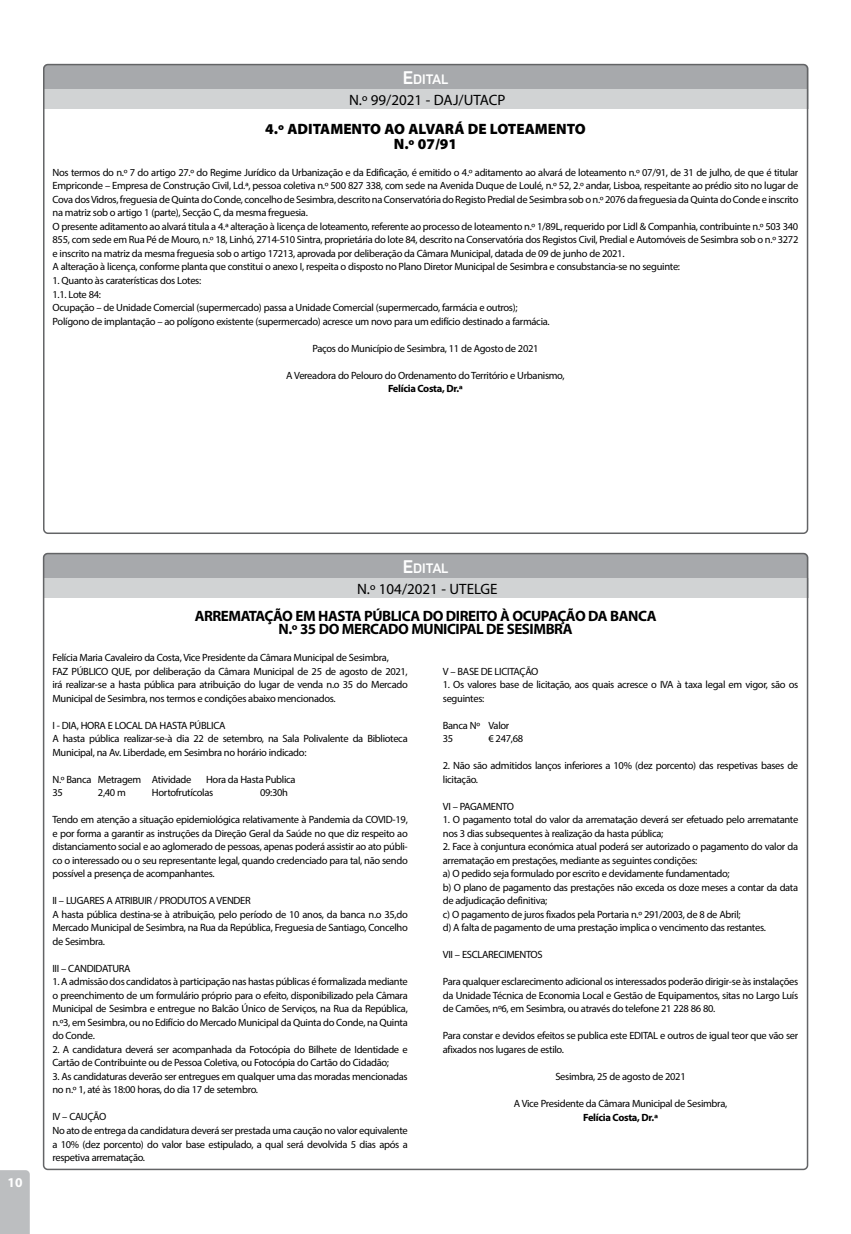
<style>
.page{position:relative;width:851px;height:1234px;background:#fff}
.page>*{position:absolute;margin:0;border:0;box-sizing:border-box;transform-origin:0 0}
.t1{font:700 15px/13.5px "Myriad Pro";letter-spacing:-.03em;color:#000;text-align:center}
.t2{font:900 15px/15px "Myriad Pro";color:#000;text-align:center}
.t3{font:15px "Myriad Pro";color:#000}
.t4{font:700 13.5px "Panton";color:#fff}
.t5{font:700 13.5px "Myriad Pro";color:#fff}
.t6{font:10.5px/13.5px "Myriad Pro";letter-spacing:-.03em;color:#000}
.t7{font:700 10.5px "Myriad Pro";letter-spacing:-.03em;color:#000}
.s1{font-size:18px}
</style>
<div class="page">
<div style="left:0;top:1170px;width:30px;height:63px;background:#bcbec0"></div>
<div style="left:43px;top:64px;width:765px;height:45px;background:#a7a9ac;border-radius:4px"></div>
<div style="left:43px;top:89px;width:765px;height:20px;background:#d1d3d4"></div>
<div style="left:43px;top:553px;width:765px;height:44px;background:#a7a9ac;border-radius:4px"></div>
<div style="left:43px;top:578px;width:765px;height:19px;background:#d1d3d4"></div>
<div style="left:43px;top:64px;width:765px;height:470px;border:2px solid #636466;border-radius:4px"></div>
<p class="t4" style="left:402px;top:71px;width:47px"><span class="s1">E</span>dital</p>
<h1 class="t3" style="left:349px;top:91px;width:158px">N.º 99/2021 - DAJ/UTACP</h1>
<h1 class="t2" style="left:265px;top:121px;width:322px">4.º ADITAMENTO AO ALVARÁ DE LOTEAMENTO<br>N.º 07/91</h1>
<p class="t6" style="left:53px;top:165px;width:747px">Nos termos do n.º 7 do artigo 27.º do Regime Jurídico da Urbanização e da Edificação, é emitido o 4.º aditamento ao alvará de loteamento n.º 07/91, de 31 de julho, de que é titular Empriconde – Empresa de Construção Civil, Ld.ª, pessoa coletiva n.º 500 827 338, com sede na Avenida Duque de Loulé, n.º 52, 2.º andar, Lisboa, respeitante ao prédio sito no lugar de Cova dos Vidros, freguesia de Quinta do Conde, concelho de Sesimbra, descrito na Conservatória do Registo Predial de Sesimbra sob o n.º 2076 da freguesia da Quinta do Conde e inscrito na matriz sob o artigo 1 (parte), Secção C, da mesma freguesia.<br>O presente aditamento ao alvará titula a 4.ª alteração à licença de loteamento, referente ao processo de loteamento n.º 1/89L, requerido por Lidl &amp; Companhia, contribuinte n.º 503 340<br>855, com sede em Rua Pé de Mouro, n.º 18, Linhó, 2714-510 Sintra, proprietária do lote 84, descrito na Conservatória dos Registos Civil, Predial e Automóveis de Sesimbra sob o n.º 3272 e inscrito na matriz da mesma freguesia sob o artigo 17213, aprovada por deliberação da Câmara Municipal, datada de 09 de junho de 2021.<br>A alteração à licença, conforme planta que constitui o anexo I, respeita o disposto no Plano Diretor Municipal de Sesimbra e consubstancia-se no seguinte:</p>
<p class="t6" style="left:53px;top:273px;width:498px">1. Quanto às caraterísticas dos Lotes:<br>1.1. Lote 84:<br>Ocupação – de Unidade Comercial (supermercado) passa a Unidade Comercial (supermercado, farmácia e outros); Polígono de implantação – ao polígono existente (supermercado) acresce um novo para um edifício destinado a farmácia.</p>
<p class="t6" style="left:312px;top:341px;width:228px">Paços do Município de Sesimbra, 11 de Agosto de 2021</p>
<p class="t6" style="left:286px;top:368px;width:280px">A Vereadora do Pelouro do Ordenamento do Território e Urbanismo,</p>
<p class="t7" style="left:388px;top:381px;width:76px">Felícia Costa, Dr.ª</p>
<p class="t5" style="left:8px;top:1173px;width:16px">10</p>
<p class="t4" style="left:403px;top:559px;width:47px"><span class="s1">E</span>dital</p>
<h1 class="t3" style="left:357px;top:579px;width:142px">N.º 104/2021 - UTELGE</h1>
<h1 class="t1" style="left:195px;top:608px;width:463px">ARREMATAÇÃO EM HASTA PÚBLICA DO DIREITO À OCUPAÇÃO DA BANCA<br>N.º 35 DO MERCADO MUNICIPAL DE SESIMBRA</h1>
<p class="t6" style="left:52px;top:650px;width:357px">Felícia Maria Cavaleiro da Costa, Vice Presidente da Câmara Municipal de Sesimbra,<br>FAZ PÚBLICO QUE, por deliberação da Câmara Municipal de 25 de agosto de 2021, irá realizar-se a hasta pública para atribuição do lugar de venda n.o 35 do Mercado Municipal de Sesimbra, nos termos e condições abaixo mencionados.</p>
<p class="t6" style="left:52px;top:718px;width:357px">I - DIA, HORA E LOCAL DA HASTA PÚBLICA<br>A hasta pública realizar-se-à dia 22 de setembro, na Sala Polivalente da Biblioteca<br>Municipal, na Av. Liberdade, em Sesimbra no horário indicado:</p>
<p class="t6" style="left:52px;top:772px;width:140px">N.º Banca Metragem Atividade</p>
<p class="t6" style="left:206px;top:772px;width:91px">Hora da Hasta Publica</p>
<p class="t6" style="left:52px;top:785px;width:12px">35</p>
<p class="t6" style="left:98px;top:785px;width:29px">2,40 m</p>
<p class="t6" style="left:152px;top:785px;width:63px">Hortofrutícolas</p>
<p class="t6" style="left:260px;top:785px;width:29px">09:30h</p>
<p class="t6" style="left:52px;top:812px;width:357px;text-align:justify">Tendo em atenção a situação epidemiológica relativamente à Pandemia da COVID-19, e por forma a garantir as instruções da Direção Geral da Saúde no que diz respeito ao distanciamento social e ao aglomerado de pessoas, apenas poderá assistir ao ato públi&shy;co o interessado ou o seu representante legal, quando credenciado para tal, não sendo possível a presença de acompanhantes.</p>
<p class="t6" style="left:52px;top:893px;width:357px">II – LUGARES A ATRIBUIR / PRODUTOS A VENDER<br>A hasta pública destina-se à atribuição, pelo período de 10 anos, da banca n.o 35,do Mercado Municipal de Sesimbra, na Rua da República, Freguesia de Santiago, Concelho de Sesimbra.</p>
<p class="t6" style="left:52px;top:961px;width:80px">III – CANDIDATURA</p>
<p class="t6" style="left:52px;top:974px;width:357px;text-align:justify">1. A admissão dos candidatos à participação nas hastas públicas é formalizada mediante o preenchimento de um formulário próprio para o efeito, disponibilizado pela Câmara Municipal de Sesimbra e entregue no Balcão Único de Serviços, na Rua da República, n.º3, em Sesimbra, ou no Edifício do Mercado Municipal da Quinta do Conde, na Quinta do Conde.</p>
<p class="t6" style="left:52px;top:1042px;width:357px">2. A candidatura deverá ser acompanhada da Fotocópia do Bilhete de Identidade e<br>Cartão de Contribuinte ou de Pessoa Coletiva, ou Fotocópia do Cartão do Cidadão;</p>
<p class="t6" style="left:52px;top:1069px;width:357px">3. As candidaturas deverão ser entregues em qualquer uma das moradas mencionadas no n.º 1, até às 18:00 horas, do dia 17 de setembro.</p>
<p class="t6" style="left:52px;top:1109px;width:357px">IV – CAUÇÃO<br>No ato de entrega da candidatura deverá ser prestada uma caução no valor equivalente a 10% (dez porcento) do valor base estipulado, a qual será devolvida 5 dias após a respetiva arrematação.</p>
<p class="t6" style="left:443px;top:664px;width:97px">V – BASE DE LICITAÇÃO</p>
<p class="t6" style="left:443px;top:677px;width:357px">1. Os valores base de licitação, aos quais acresce o IVA à taxa legal em vigor, são os seguintes:</p>
<p class="t6" style="left:443px;top:718px;width:68px">Banca Nº Valor<br>35</p>
<p class="t6" style="left:488px;top:731px;width:36px">€ 247,68</p>
<p class="t6" style="left:443px;top:758px;width:357px">2. Não são admitidos lanços inferiores a 10% (dez porcento) das respetivas bases de licitação.</p>
<p class="t6" style="left:443px;top:799px;width:73px">VI – PAGAMENTO</p>
<p class="t6" style="left:443px;top:812px;width:357px">1. O pagamento total do valor da arrematação deverá ser efetuado pelo arrematante nos 3 dias subsequentes à realização da hasta pública;</p>
<p class="t6" style="left:443px;top:839px;width:357px">2. Face à conjuntura económica atual poderá ser autorizado o pagamento do valor da arrematação em prestações, mediante as seguintes condições:<br>a) O pedido seja formulado por escrito e devidamente fundamentado;<br>b) O plano de pagamento das prestações não exceda os doze meses a contar da data de adjudicação definitiva;<br>c) O pagamento de juros fixados pela Portaria n.º 291/2003, de 8 de Abril;<br>d) A falta de pagamento de uma prestação implica o vencimento das restantes.</p>
<p class="t6" style="left:443px;top:947px;width:101px">VII – ESCLARECIMENTOS</p>
<p class="t6" style="left:443px;top:974px;width:357px;text-align:justify">Para qualquer esclarecimento adicional os interessados poderão dirigir-se às instalações da Unidade Técnica de Economia Local e Gestão de Equipamentos, sitas no Largo Luís de Camões, nº6, em Sesimbra, ou através do telefone 21 228 86 80.</p>
<p class="t6" style="left:443px;top:1028px;width:357px">Para constar e devidos efeitos se publica este EDITAL e outros de igual teor que vão ser afixados nos lugares de estilo.</p>
<p class="t6" style="left:555px;top:1069px;width:132px">Sesimbra, 25 de agosto de 2021</p>
<p class="t6" style="left:514px;top:1096px;width:215px">A Vice Presidente da Câmara Municipal de Sesimbra,</p>
<p class="t7" style="left:583px;top:1109px;width:76px">Felícia Costa, Dr.ª</p>
</div>
